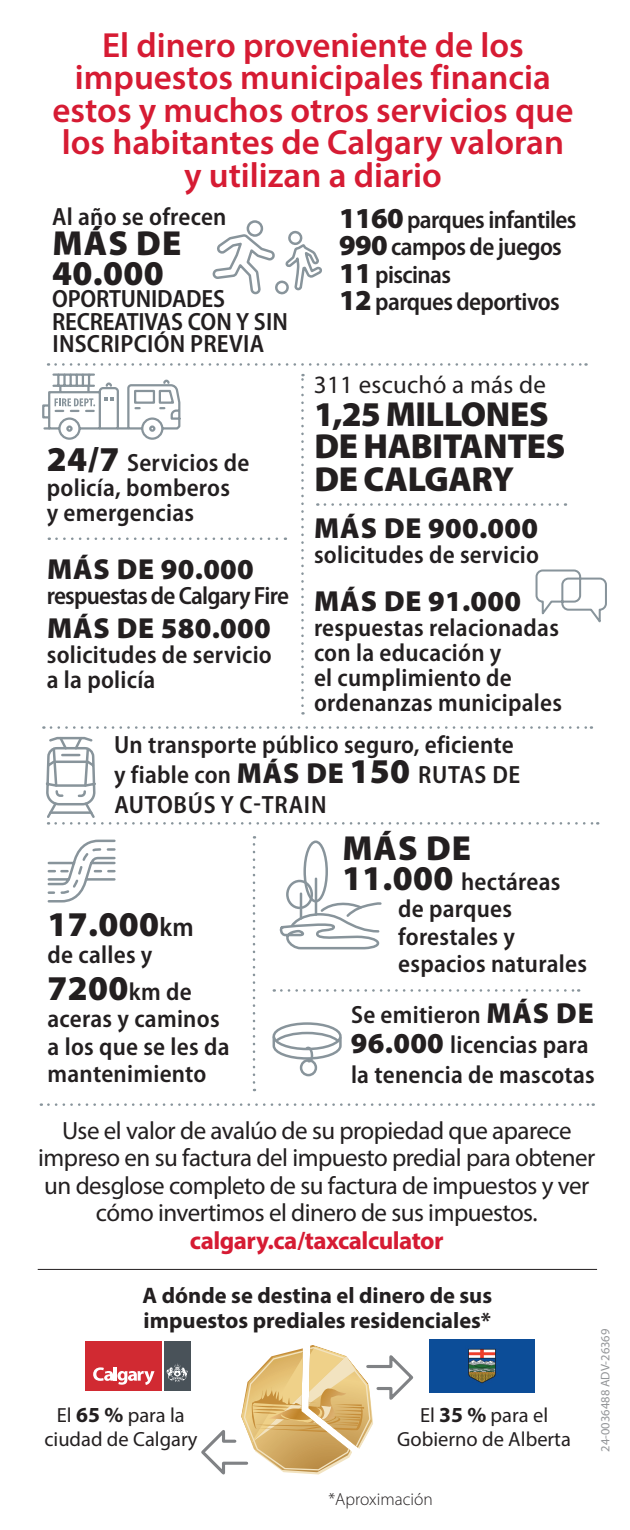
<style>
.page{position:relative;width:630px;height:1530px;background:#fff}
.page>*{position:absolute;margin:0;border:0;box-sizing:border-box;transform-origin:0 0}
.t1{font:600 35px/32.5px "Myriad Pro";color:#d61b33;text-align:center}
.t2{font:900 34.75px/32.5px "Myriad Pro";letter-spacing:-.01em;color:#231f20}
.t3{font:900 34.75px/30px "Myriad Pro";letter-spacing:.02em;color:#231f20}
.t4{font:900 29px "Myriad Pro";letter-spacing:.01em;color:#231f20}
.t5{font:600 semi-condensed 25px/25px "Myriad Pro";letter-spacing:.01em;color:#231f20}
.t6{font:25px/27.5px "Myriad Pro";letter-spacing:-.02em;color:#231f20;text-align:center}
.t7{font:600 semi-condensed 25px/27.5px "Myriad Pro";letter-spacing:-.025em;color:#231f20}
.t8{font:600 semi-condensed 25px/22.5px "Myriad Pro";letter-spacing:-.01em;color:#231f20}
.t9{font:700 25px "Myriad Pro";letter-spacing:-.02em;color:#d61b33}
.t10{font:600 semi-condensed 25px "Myriad Pro";letter-spacing:-.03em;color:#231f20}
.t11{font:25px "Myriad Pro";letter-spacing:.01em;color:#231f20}
.t12{font:700 22.5px/25px "Myriad Pro";color:#231f20}
.t13{font:20.5px/24.5px "Myriad Pro";color:#231f20;text-align:center}
.t14{font:300 17.5px "Myriad Pro";color:#231f20}
.t15{font:12.5px "Myriad Pro";color:#939598}
.s1{font-weight:900;font-stretch:normal;font-size:35px}
.s2{font-weight:900;font-stretch:normal;font-size:29px}
.s3{font-weight:900;font-stretch:normal;font-size:34.75px}
.s4{font-weight:600;font-stretch:semi-condensed;font-size:27px}
.s5{font-weight:600;font-stretch:semi-condensed;font-size:25px}
.s6{font-weight:700;font-size:21.5px}
</style>
<div class="page">
<svg style="left:212px;top:220px;width:110px;height:75px"></svg>
<svg style="left:535px;top:569px;width:72px;height:54px"></svg>
<div style="left:303px;top:841px;width:25px;height:62px;border:2px solid #88949b;border-radius:50%"></div>
<div style="left:286px;top:880px;width:27px;height:29px;border:2px solid #88949b;border-radius:50%"></div>
<hr style="left:315px;top:879px;width:2px;height:36px;background:#88949b">
<hr style="left:300px;top:894px;width:2px;height:24px;background:#88949b">
<svg style="left:279px;top:901px;width:103px;height:49px"></svg>
<svg style="left:47px;top:839px;width:69px;height:64px"></svg>
<img style="left:429px;top:1340px;width:106px;height:52px">
<div style="left:85px;top:1341px;width:77px;height:50px;background:#d12a32"></div>
<div style="left:164px;top:1341px;width:26px;height:50px;background:#495259"></div>
<svg style="left:93px;top:1367px;width:62px;height:18px"></svg>
<svg style="left:166px;top:1363px;width:22px;height:19px"></svg>
<svg style="left:201px;top:1345px;width:213px;height:130px"></svg>
<hr style="left:38px;top:1269px;width:559px;height:1px;background:#231f20">
<svg style="left:42px;top:373px;width:139px;height:67px"></svg>
<div style="left:273px;top:1022px;width:69px;height:28px;border:2px solid #88949b;border-radius:50%"></div>
<div style="left:300px;top:1059px;width:17px;height:17px;border:2px solid #88949b;border-radius:50%"></div>
<svg style="left:272px;top:1031px;width:70px;height:32px"></svg>
<svg style="left:56px;top:363px;width:531px;height:3px"></svg>
<svg style="left:45px;top:736px;width:553px;height:89px"></svg>
<svg style="left:48px;top:1103px;width:546px;height:3px"></svg>
<svg style="left:51px;top:726px;width:541px;height:3px"></svg>
<svg style="left:281px;top:989px;width:298px;height:3px"></svg>
<svg style="left:325px;top:503px;width:241px;height:3px"></svg>
<svg style="left:56px;top:538px;width:230px;height:2px"></svg>
<svg style="left:301px;top:374px;width:3px;height:332px"></svg>
<svg style="left:253px;top:836px;width:2px;height:247px"></svg>
<h1 class="t1" style="left:53px;top:28px;width:522px">El dinero proveniente de los impuestos municipales financia estos y muchos otros servicios que los habitantes de Calgary valoran y utilizan a diario</h1>
<p class="t5" style="left:52px;top:204px;width:176px">Al año se ofrecen</p>
<h2 class="t3" style="left:52px;top:228px;width:131px">MÁS DE<br>40.000</h2>
<p class="t8" style="left:52px;top:288px;width:237px">OPORTUNIDADES<br>RECREATIVAS CON Y SIN<br>INSCRIPCIÓN PREVIA</p>
<p class="t5" style="left:47px;top:450px;width:204px"><span class="s1">24/7</span> Servicios de policía, bomberos<br>y emergencias</p>
<p class="t4" style="left:47px;top:553px;width:208px">MÁS DE 90.000</p>
<p class="t10" style="left:47px;top:582px;width:244px">respuestas de Calgary Fire</p>
<p class="t4" style="left:47px;top:612px;width:225px">MÁS DE 580.000</p>
<p class="t5" style="left:47px;top:642px;width:227px">solicitudes de servicio a la policía</p>
<p class="t7" style="left:339px;top:206px;width:239px"><span class="s2">1160</span> parques infantiles<br><span class="s2">990</span> campos de juegos<br><span class="s2">11</span> piscinas<br><span class="s2">12</span> parques deportivos</p>
<p class="t11" style="left:314px;top:369px;width:234px">311 escuchó a más de</p>
<h2 class="t2" style="left:314px;top:398px;width:253px">1,25 MILLONES<br>DE HABITANTES<br>DE CALGARY</h2>
<p class="t4" style="left:314px;top:512px;width:225px">MÁS DE 900.000</p>
<p class="t5" style="left:314px;top:543px;width:227px">solicitudes de servicio</p>
<p class="t4" style="left:314px;top:584px;width:208px">MÁS DE 91.000</p>
<p class="t5" style="left:314px;top:615px;width:249px">respuestas relacionadas con la educación y<br>el cumplimiento de ordenanzas municipales</p>
<p class="t5" style="left:114px;top:730px;width:408px;line-height:30px">Un transporte público seguro, eficiente y fiable con <span class="s2">MÁS DE</span> <span class="s3">150</span> RUTAS DE<br>AUTOBÚS Y C-TRAIN</p>
<h2 class="t2" style="left:342px;top:832px;width:130px">MÁS DE</h2>
<p class="t5" style="left:398px;top:868px;width:190px;line-height:27.5px;text-indent:-56px"><span class="s3">11.000</span> hectáreas de parques forestales y espacios naturales</p>
<h2 class="t2" style="left:48px;top:908px;width:148px">17.000<span class="s4">km</span></h2>
<p class="t5" style="left:48px;top:943px;width:106px">de calles y</p>
<h2 class="t2" style="left:48px;top:972px;width:146px">7200<span class="s5">km de</span></h2>
<p class="t5" style="left:48px;top:1006px;width:183px;line-height:27.5px">aceras y caminos a los que se les da mantenimiento</p>
<p class="t5" style="left:351px;top:1001px;width:245px;line-height:30px">Se emitieron <span class="s2">MÁS DE<br>96.000</span> licencias para la tenencia de mascotas</p>
<p class="t6" style="left:38px;top:1116px;width:559px">Use el valor de avalúo de su propiedad que aparece impreso en su factura del impuesto predial para obtener un desglose completo de su factura de impuestos y ver cómo invertimos el dinero de sus impuestos.</p>
<p class="t9" style="left:190px;top:1224px;width:255px">calgary.ca/taxcalculator</p>
<p class="t12" style="left:143px;top:1283px;width:351px">A dónde se destina el dinero de sus impuestos prediales residenciales*</p>
<p class="t13" style="left:44px;top:1402px;width:155px">El <span class="s6">65 %</span> para la ciudad de Calgary</p>
<p class="t13" style="left:397px;top:1402px;width:175px">El <span class="s6">35 %</span> para el<br>Gobierno de Alberta</p>
<p class="t14" style="left:328px;top:1488px;width:106px">*Aproximación</p>
<p class="t15" style="left:598px;top:1452px;width:124px;rotate:-90deg">24-0036488 ADV-26369</p>
</div>
